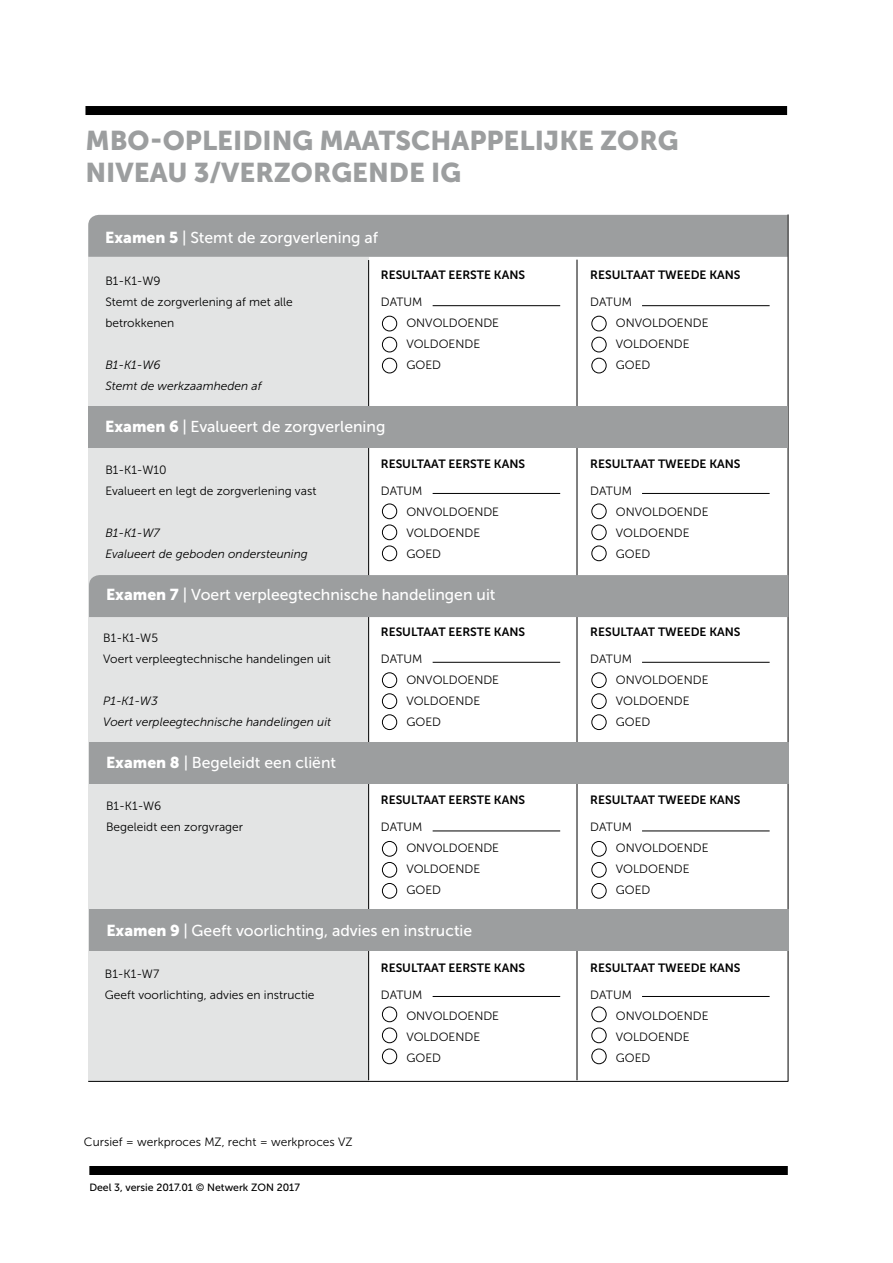
<style>
.page{position:relative;width:893px;height:1263px;background:#fff}
.page>*{position:absolute;margin:0;border:0;box-sizing:border-box;transform-origin:0 0}
.t1{font:27px/32.4px "Museo Sans 900";color:#9c9e9f}
.t2{font:15.75px "Museo Sans 500";color:#fff}
.t3{font:12px/21px "Museo Sans 300";color:#000}
.t4{font:12px "Museo Sans 700";color:#000}
.t5{font:italic 12px/21px "Museo Sans 300";color:#000}
.t6{font:10.5px "Museo Sans 500";color:#000}
.s1{font-family:"Museo Sans 900"}
</style>
<div class="page">
<div style="left:85px;top:106px;width:702px;height:9px;background:#000"></div>
<div style="left:89px;top:1166px;width:699px;height:9px;background:#000"></div>
<hr style="left:433px;top:305px;width:127px;height:1px;background:#000">
<div style="left:382px;top:316px;width:15px;height:15px;border:1px solid #000;border-radius:50%"></div>
<div style="left:382px;top:337px;width:15px;height:15px;border:1px solid #000;border-radius:50%"></div>
<div style="left:382px;top:358px;width:15px;height:15px;border:1px solid #000;border-radius:50%"></div>
<hr style="left:642px;top:305px;width:128px;height:1px;background:#000">
<div style="left:592px;top:316px;width:14px;height:15px;border:1px solid #000;border-radius:50%"></div>
<div style="left:592px;top:337px;width:14px;height:15px;border:1px solid #000;border-radius:50%"></div>
<div style="left:592px;top:358px;width:14px;height:15px;border:1px solid #000;border-radius:50%"></div>
<hr style="left:433px;top:493px;width:127px;height:1px;background:#000">
<div style="left:382px;top:504px;width:15px;height:15px;border:1px solid #000;border-radius:50%"></div>
<div style="left:382px;top:525px;width:15px;height:15px;border:1px solid #000;border-radius:50%"></div>
<div style="left:382px;top:546px;width:15px;height:15px;border:1px solid #000;border-radius:50%"></div>
<hr style="left:642px;top:493px;width:128px;height:1px;background:#000">
<div style="left:592px;top:504px;width:14px;height:15px;border:1px solid #000;border-radius:50%"></div>
<div style="left:592px;top:525px;width:14px;height:15px;border:1px solid #000;border-radius:50%"></div>
<div style="left:592px;top:546px;width:14px;height:15px;border:1px solid #000;border-radius:50%"></div>
<hr style="left:433px;top:662px;width:127px;height:1px;background:#000">
<div style="left:382px;top:672px;width:15px;height:16px;border:1px solid #000;border-radius:50%"></div>
<div style="left:382px;top:693px;width:15px;height:16px;border:1px solid #000;border-radius:50%"></div>
<div style="left:382px;top:714px;width:15px;height:16px;border:1px solid #000;border-radius:50%"></div>
<hr style="left:642px;top:662px;width:128px;height:1px;background:#000">
<div style="left:592px;top:672px;width:14px;height:16px;border:1px solid #000;border-radius:50%"></div>
<div style="left:592px;top:693px;width:14px;height:16px;border:1px solid #000;border-radius:50%"></div>
<div style="left:592px;top:714px;width:14px;height:16px;border:1px solid #000;border-radius:50%"></div>
<hr style="left:433px;top:830px;width:127px;height:1px;background:#000">
<div style="left:382px;top:841px;width:15px;height:15px;border:1px solid #000;border-radius:50%"></div>
<div style="left:382px;top:862px;width:15px;height:15px;border:1px solid #000;border-radius:50%"></div>
<div style="left:382px;top:883px;width:15px;height:15px;border:1px solid #000;border-radius:50%"></div>
<hr style="left:642px;top:830px;width:128px;height:1px;background:#000">
<div style="left:592px;top:841px;width:14px;height:15px;border:1px solid #000;border-radius:50%"></div>
<div style="left:592px;top:862px;width:14px;height:15px;border:1px solid #000;border-radius:50%"></div>
<div style="left:592px;top:883px;width:14px;height:15px;border:1px solid #000;border-radius:50%"></div>
<hr style="left:433px;top:996px;width:127px;height:1px;background:#000">
<div style="left:382px;top:1007px;width:15px;height:15px;border:1px solid #000;border-radius:50%"></div>
<div style="left:382px;top:1028px;width:15px;height:15px;border:1px solid #000;border-radius:50%"></div>
<div style="left:382px;top:1049px;width:15px;height:15px;border:1px solid #000;border-radius:50%"></div>
<hr style="left:642px;top:996px;width:128px;height:1px;background:#000">
<div style="left:592px;top:1007px;width:14px;height:15px;border:1px solid #000;border-radius:50%"></div>
<div style="left:592px;top:1028px;width:14px;height:15px;border:1px solid #000;border-radius:50%"></div>
<div style="left:592px;top:1049px;width:14px;height:15px;border:1px solid #000;border-radius:50%"></div>
<div style="left:88px;top:215px;width:700px;height:42px;background:#9c9e9f"></div>
<div style="left:88px;top:257px;width:280px;height:825px;background:#e3e4e4"></div>
<hr style="left:88px;top:1081px;width:700px;height:1px;background:#000">
<hr style="left:788px;top:214px;width:1px;height:867px;background:#000">
<hr style="left:577px;top:260px;width:1px;height:820px;background:#000">
<hr style="left:368px;top:260px;width:1px;height:820px;background:#000">
<div style="left:88px;top:406px;width:700px;height:42px;background:#9c9e9f"></div>
<div style="left:89px;top:575px;width:699px;height:42px;background:#9c9e9f"></div>
<div style="left:89px;top:742px;width:699px;height:42px;background:#9c9e9f"></div>
<div style="left:89px;top:909px;width:700px;height:42px;background:#9c9e9f"></div>
<h1 class="t1" style="left:85px;top:124px;width:595px">MBO-OPLEIDING MAATSCHAPPELIJKE ZORG<br>NIVEAU 3/VERZORGENDE IG</h1>
<h2 class="t2" style="left:105px;top:229px;width:274px"><span class="s1">Examen 5</span> | Stemt de zorgverlening af</h2>
<p class="t3" style="left:105px;top:270px;width:189px">B1-K1-W9<br>Stemt de zorgverlening af met alle betrokkenen</p>
<p class="t5" style="left:105px;top:354px;width:158px">B1-K1-W6<br>Stemt de werkzaamheden af</p>
<p class="t4" style="left:381px;top:268px;width:146px">RESULTAAT EERSTE KANS</p>
<p class="t3" style="left:406px;top:291px;width:94px;text-indent:-26px">DATUM<br>ONVOLDOENDE<br>VOLDOENDE<br>GOED</p>
<h2 class="t2" style="left:105px;top:418px;width:282px"><span class="s1">Examen 6</span> | Evalueert de zorgverlening</h2>
<p class="t3" style="left:105px;top:459px;width:212px">B1-K1-W10<br>Evalueert en legt de zorgverlening vast</p>
<p class="t5" style="left:105px;top:522px;width:204px">B1-K1-W7<br>Evalueert de geboden ondersteuning</p>
<p class="t4" style="left:381px;top:457px;width:146px">RESULTAAT EERSTE KANS</p>
<p class="t3" style="left:406px;top:480px;width:94px;text-indent:-26px">DATUM<br>ONVOLDOENDE<br>VOLDOENDE<br>GOED</p>
<h2 class="t2" style="left:106px;top:586px;width:391px"><span class="s1">Examen 7</span> | Voert verpleegtechnische handelingen uit</h2>
<p class="t3" style="left:103px;top:627px;width:229px">B1-K1-W5<br>Voert verpleegtechnische handelingen uit</p>
<p class="t5" style="left:103px;top:690px;width:229px">P1-K1-W3<br>Voert verpleegtechnische handelingen uit</p>
<h2 class="t2" style="left:106px;top:754px;width:232px"><span class="s1">Examen 8</span> | Begeleidt een cliënt</h2>
<p class="t3" style="left:106px;top:795px;width:139px">B1-K1-W6<br>Begeleidt een zorgvrager</p>
<p class="t4" style="left:381px;top:625px;width:146px">RESULTAAT EERSTE KANS</p>
<p class="t3" style="left:406px;top:648px;width:94px;text-indent:-26px">DATUM<br>ONVOLDOENDE<br>VOLDOENDE<br>GOED</p>
<p class="t4" style="left:381px;top:793px;width:146px">RESULTAAT EERSTE KANS</p>
<p class="t3" style="left:406px;top:816px;width:94px;text-indent:-26px">DATUM<br>ONVOLDOENDE<br>VOLDOENDE<br>GOED</p>
<h2 class="t2" style="left:106px;top:922px;width:367px"><span class="s1">Examen 9</span> | Geeft voorlichting, advies en instructie</h2>
<p class="t3" style="left:105px;top:963px;width:211px">B1-K1-W7<br>Geeft voorlichting, advies en instructie</p>
<p class="t4" style="left:381px;top:961px;width:146px">RESULTAAT EERSTE KANS</p>
<p class="t3" style="left:406px;top:984px;width:94px;text-indent:-26px">DATUM<br>ONVOLDOENDE<br>VOLDOENDE<br>GOED</p>
<p class="t3" style="left:84px;top:1131px;width:270px">Cursief = werkproces MZ, recht = werkproces VZ</p>
<p class="t6" style="left:89px;top:1181px;width:212px">Deel 3, versie 2017.01 © Netwerk ZON 2017</p>
<p class="t4" style="left:590px;top:268px;width:152px">RESULTAAT TWEEDE KANS</p>
<p class="t3" style="left:616px;top:291px;width:94px;text-indent:-26px">DATUM<br>ONVOLDOENDE<br>VOLDOENDE<br>GOED</p>
<p class="t4" style="left:590px;top:457px;width:152px">RESULTAAT TWEEDE KANS</p>
<p class="t3" style="left:616px;top:480px;width:94px;text-indent:-26px">DATUM<br>ONVOLDOENDE<br>VOLDOENDE<br>GOED</p>
<p class="t4" style="left:590px;top:625px;width:152px">RESULTAAT TWEEDE KANS</p>
<p class="t3" style="left:616px;top:648px;width:94px;text-indent:-26px">DATUM<br>ONVOLDOENDE<br>VOLDOENDE<br>GOED</p>
<p class="t4" style="left:590px;top:793px;width:152px">RESULTAAT TWEEDE KANS</p>
<p class="t3" style="left:616px;top:816px;width:94px;text-indent:-26px">DATUM<br>ONVOLDOENDE<br>VOLDOENDE<br>GOED</p>
<p class="t4" style="left:590px;top:961px;width:152px">RESULTAAT TWEEDE KANS</p>
<p class="t3" style="left:616px;top:984px;width:94px;text-indent:-26px">DATUM<br>ONVOLDOENDE<br>VOLDOENDE<br>GOED</p>
</div>
